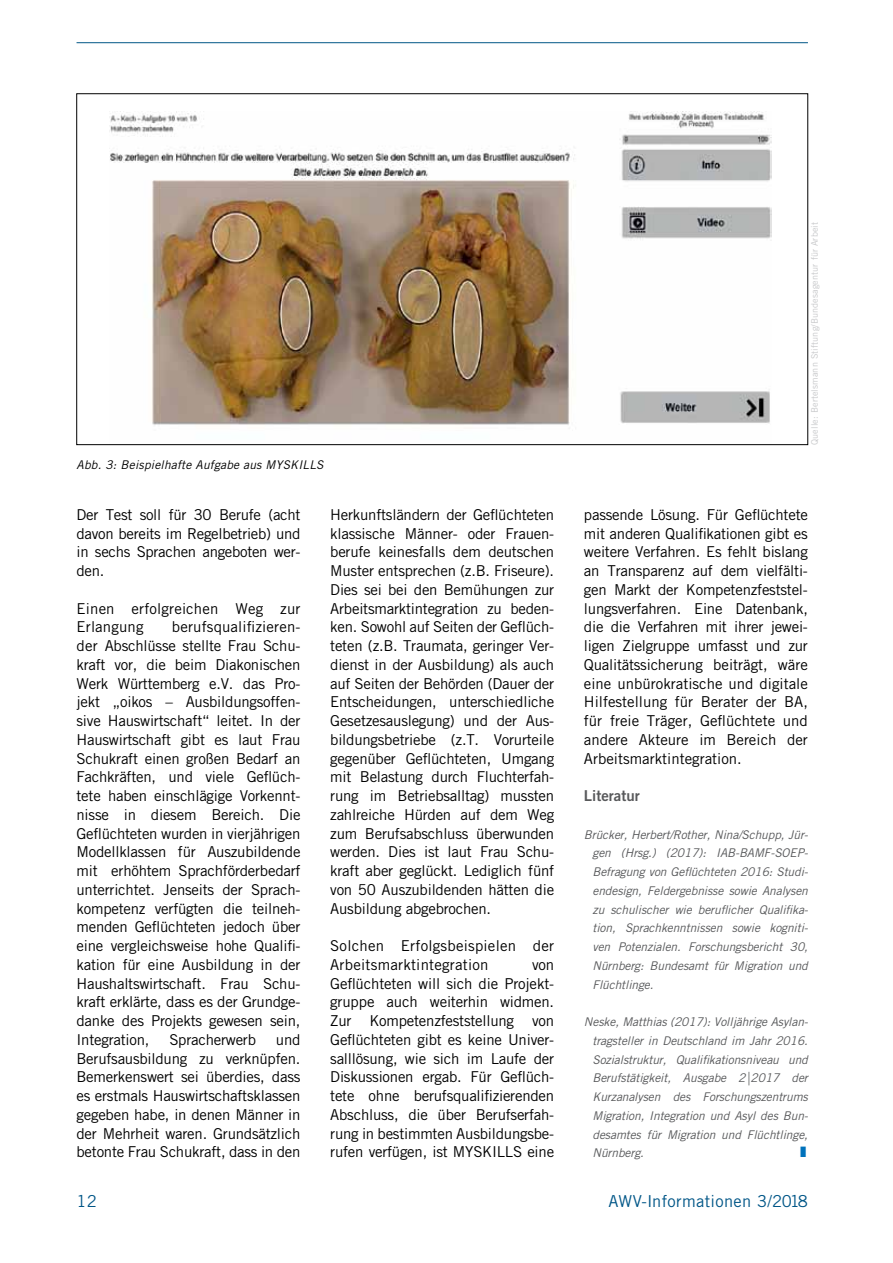
<style>
.page{position:relative;width:893px;height:1263px;background:#fff}
.page>*{position:absolute;margin:0;border:0;box-sizing:border-box;transform-origin:0 0}
.t1{font:16.5px "Trade Gothic LT Std";letter-spacing:.02em;color:#005687}
.Abs{font:15px/18.8px "Trade Gothic LT Std";letter-spacing:-.015em;color:#000;text-align:justify}
.Abs-2{font:15px/18.8px "Trade Gothic LT Std";letter-spacing:.015em;color:#000}
.Abs-3{font:15px/18.8px "Trade Gothic LT Std";letter-spacing:.01em;color:#000}
.Abs-4{font:15px "Trade Gothic LT Std Bd 2";color:#58595b}
.Abs-5{font:italic 12px/18.8px "Trade Gothic LT Std";letter-spacing:-.01em;color:#58595b;text-align:justify}
.BU{font:italic 12px "Trade Gothic LT Std";color:#000}
.BU-2{font:9px "Trade Gothic LT Std";letter-spacing:.015em;color:#c7c8ca}
</style>
<div class="page">
<hr style="left:77px;top:42px;width:731px;height:1px;background:#005687">
<img style="left:109px;top:112px;width:662px;height:313px">
<img style="left:612px;top:379px;width:158px;height:45px">
<p class="BU" style="left:77px;top:457px;width:252px">Abb. 3: Beispielhafte Aufgabe aus MYSKILLS</p>
<p class="Abs" style="left:77px;top:505px;width:225px">Der Test soll für 30 Berufe (acht davon bereits im Regelbetrieb) und in sechs Sprachen angeboten wer&shy;den.</p>
<p class="Abs-3" style="left:77px;top:599px;width:225px">Einen erfolgreichen Weg zur<br>Erlangung</p>
<p class="Abs" style="left:77px;top:617px;width:225px;text-indent:95px">berufsqualifizieren&shy;der Abschlüsse stellte Frau Schu&shy;kraft vor, die beim Diakonischen Werk Württemberg e.V. das Pro&shy;jekt „oikos – Ausbildungsoffen&shy;sive Hauswirtschaft“ leitet. In der Hauswirtschaft gibt es laut Frau Schukraft einen großen Bedarf an Fachkräften, und viele Geflüch&shy;tete haben einschlägige Vorkennt&shy;nisse in diesem Bereich. Die Geflüchteten wurden in vierjährigen Modellklassen für Auszubildende mit erhöhtem Sprachförderbedarf unterrichtet. Jenseits der Sprach&shy;kompetenz verfügten die teilneh&shy;menden Geflüchteten jedoch über eine vergleichsweise hohe Qualifi&shy;kation für eine Ausbildung in der Haushaltswirtschaft. Frau Schu&shy;kraft erklärte, dass es der Grundge&shy;danke des Projekts gewesen sein, Integration,</p>
<p class="Abs" style="left:169px;top:1030px;width:88px">Spracherwerb</p>
<p class="Abs" style="left:77px;top:1030px;width:225px;text-indent:199px">und Berufsausbildung zu verknüpfen.<br>Bemerkenswert sei überdies, dass es erstmals Hauswirtschaftsklassen gegeben habe, in denen Männer in der Mehrheit waren. Grundsätzlich betonte Frau Schukraft, dass in den</p>
<p class="Abs" style="left:330px;top:505px;width:225px">Herkunftsländern der Geflüchteten klassische Männer- oder Frauen&shy;berufe keinesfalls dem deutschen Muster entsprechen (z.B. Friseure).<br>Dies sei bei den Bemühungen zur Arbeitsmarktintegration zu beden&shy;ken. Sowohl auf Seiten der Geflüch&shy;teten (z.B. Traumata, geringer Ver&shy;dienst in der Ausbildung) als auch auf Seiten der Behörden (Dauer der Entscheidungen, unterschiedliche Gesetzesauslegung) und der Aus&shy;bildungsbetriebe (z.T. Vorurteile gegenüber Geflüchteten, Umgang mit Belastung durch Fluchterfah&shy;rung im Betriebsalltag) mussten zahlreiche Hürden auf dem Weg zum Berufsabschluss überwunden werden. Dies ist laut Frau Schu&shy;kraft aber geglückt. Lediglich fünf von 50 Auszubildenden hätten die Ausbildung abgebrochen.</p>
<p class="Abs-2" style="left:330px;top:936px;width:225px">Solchen Erfolgsbeispielen der<br>Arbeitsmarktintegration</p>
<p class="Abs" style="left:330px;top:955px;width:225px;text-indent:202px">von Geflüchteten will sich die Projekt&shy;gruppe auch weiterhin widmen.<br>Zur Kompetenzfeststellung von Geflüchteten gibt es keine Univer&shy;salllösung, wie sich im Laufe der Diskussionen ergab. Für Geflüch&shy;tete ohne berufsqualifizierenden Abschluss, die über Berufserfah&shy;rung in bestimmten Ausbildungsbe&shy;rufen verfügen, ist MYSKILLS eine</p>
<p class="BU-2" style="left:809px;top:445px;width:224px;rotate:-90deg">Quelle: Bertelsmann Stiftung/Bundesagentur für Arbeit</p>
<p class="Abs" style="left:584px;top:505px;width:225px">passende Lösung. Für Geflüchtete mit anderen Qualifikationen gibt es weitere Verfahren. Es fehlt bislang an Transparenz auf dem vielfälti&shy;gen Markt der Kompetenzfeststel&shy;lungsverfahren. Eine Datenbank, die die Verfahren mit ihrer jewei&shy;ligen Zielgruppe umfasst und zur Qualitätssicherung beiträgt, wäre eine unbürokratische und digitale Hilfestellung für Berater der BA, für freie Träger, Geflüchtete und andere Akteure im Bereich der Arbeitsmarktintegration.</p>
<p class="Abs-4" style="left:584px;top:786px;width:57px">Literatur</p>
<p class="Abs-5" style="left:592px;top:825px;width:217px;text-indent:-8px">Brücker, Herbert/Rother, Nina/Schupp, Jür&shy;gen (Hrsg.) (2017): IAB-BAMF-SOEP-Befragung von Geflüchteten 2016: Studi&shy;endesign, Feldergebnisse sowie Analysen zu schulischer wie beruflicher Qualifika&shy;tion, Sprachkenntnissen sowie kogniti&shy;ven Potenzialen. Forschungsbericht 30, Nürnberg: Bundesamt für Migration und Flüchtlinge.</p>
<p class="Abs-5" style="left:592px;top:1013px;width:217px;text-indent:-8px">Neske, Matthias (2017): Volljährige Asylan&shy;tragsteller in Deutschland im Jahr 2016.<br>Sozialstruktur, Qualifikationsniveau und Berufstätigkeit, Ausgabe 2|2017 der Kurzanalysen des Forschungszentrums Migration, Integration und Asyl des Bun&shy;desamtes für Migration und Flüchtlinge, Nürnberg.</p>
<p class="t1" style="left:77px;top:1191px;width:22px">12</p>
<p class="t1" style="left:609px;top:1191px;width:201px">AWV-Informationen 3/2018</p>
</div>
